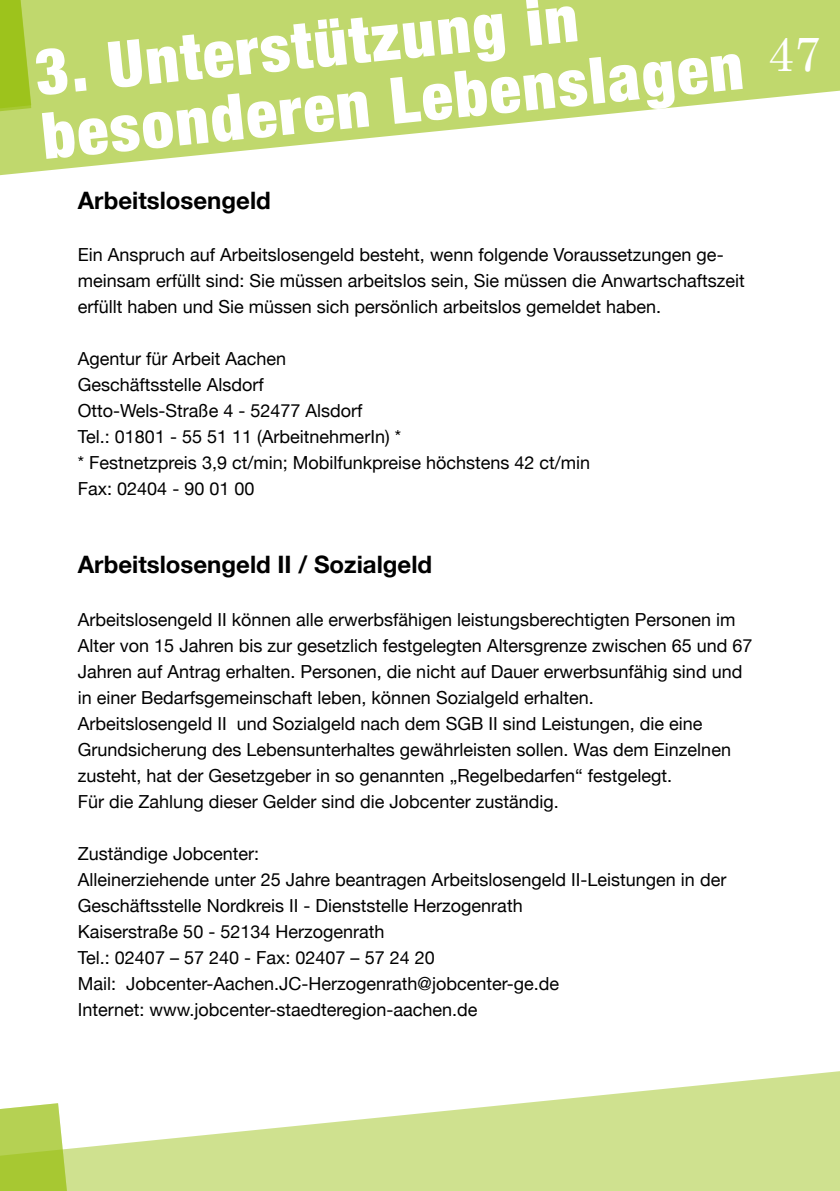
<style>
.page{position:relative;width:840px;height:1191px;background:#fff}
.page>*{position:absolute;margin:0;border:0;box-sizing:border-box;transform-origin:0 0}
.t1{font:900 condensed 64.4px/64.4px "Helvetica Neue";color:#fff}
.t2{font:48px "Century Schoolbook";color:#fff}
.t3{font:700 24px "Helvetica Neue";color:#000}
.t4{font:18px/26px "Helvetica Neue";color:#000}
</style>
<div class="page">
<svg style="left:31px;top:0;width:808px;height:172px;fill:#c0d86d"></svg>
<svg style="left:78px;top:1071px;width:761px;height:120px;fill:#cfe18f"></svg>
<svg style="left:0;top:0;width:31px;height:176px;background:#aecd44"></svg>
<svg style="left:0;top:1103px;width:78px;height:88px;background:#bcd564"></svg>
<h1 class="t1" style="left:31px;top:41px;width:705px;rotate:-6deg">3. Unterstützung in besonderen Lebenslagen</h1>
<h3 class="t3" style="left:78px;top:186px;width:194px">Arbeitslosengeld</h3>
<p class="t4" style="left:78px;top:242px;width:668px">Ein Anspruch auf Arbeitslosengeld besteht, wenn folgende Voraussetzungen ge&shy;meinsam erfüllt sind: Sie müssen arbeitslos sein, Sie müssen die Anwartschaftszeit erfüllt haben und Sie müssen sich persönlich arbeitslos gemeldet haben.</p>
<p class="t4" style="left:78px;top:346px;width:513px">Agentur für Arbeit Aachen<br>Geschäftsstelle Alsdorf<br>Otto-Wels-Straße 4 - 52477 Alsdorf<br>Tel.: 01801 - 55 51 11 (ArbeitnehmerIn) *<br>* Festnetzpreis 3,9 ct/min; Mobilfunkpreise höchstens 42 ct/min Fax: 02404 - 90 01 00</p>
<h2 class="t2" style="left:767px;top:23px;width:55px">47</h2>
<h3 class="t3" style="left:78px;top:550px;width:356px">Arbeitslosengeld II / Sozialgeld</h3>
<p class="t4" style="left:78px;top:606px;width:676px">Arbeitslosengeld II können alle erwerbsfähigen leistungsberechtigten Personen im Alter von 15 Jahren bis zur gesetzlich festgelegten Altersgrenze zwischen 65 und 67<br>Jahren auf Antrag erhalten. Personen, die nicht auf Dauer erwerbsunfähig sind und in einer Bedarfsgemeinschaft leben, können Sozialgeld erhalten.<br>Arbeitslosengeld II und Sozialgeld nach dem SGB II sind Leistungen, die eine Grundsicherung des Lebensunterhaltes gewährleisten sollen. Was dem Einzelnen zusteht, hat der Gesetzgeber in so genannten „Regelbedarfen“ festgelegt.<br>Für die Zahlung dieser Gelder sind die Jobcenter zuständig.</p>
<p class="t4" style="left:78px;top:840px;width:649px">Zuständige Jobcenter:<br>Alleinerziehende unter 25 Jahre beantragen Arbeitslosengeld II-Leistungen in der Geschäftsstelle Nordkreis II - Dienststelle Herzogenrath<br>Kaiserstraße 50 - 52134 Herzogenrath<br>Tel.: 02407 – 57 240 - Fax: 02407 – 57 24 20<br>Mail: Jobcenter-Aachen.JC-Herzogenrath@jobcenter-ge.de<br>Internet: www.jobcenter-staedteregion-aachen.de</p>
</div>
